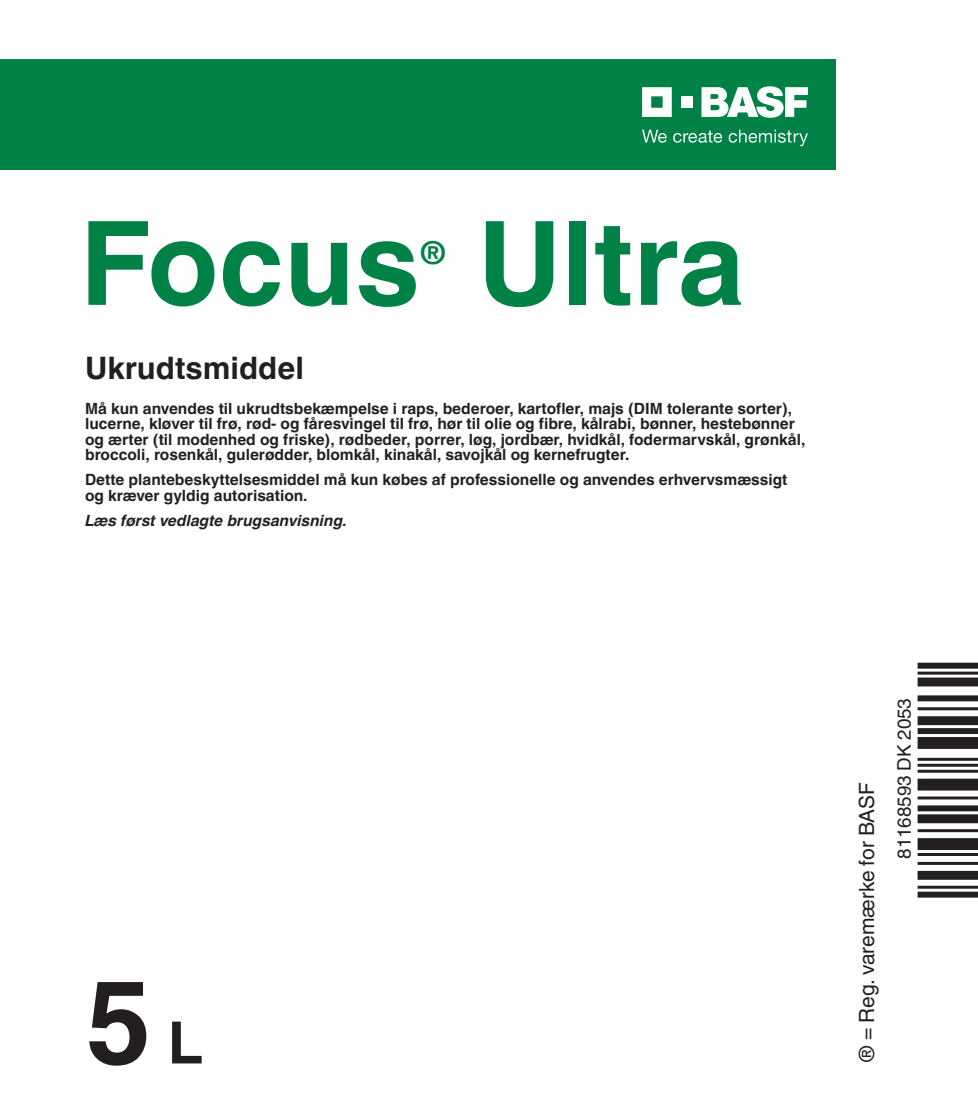
<style>
.page{position:relative;width:978px;height:1106px;background:#fff}
.page>*{position:absolute;margin:0;border:0;box-sizing:border-box;transform-origin:0 0}
.t1{font:700 116.4px "Helvetica Linotype";color:#008247}
.t2{font:700 116.4px "Helvetica Linotype";color:#231f20}
.t3{font:700 31.5px "Helvetica Linotype";color:#008247}
.t4{font:700 30.9px "Helvetica Linotype";color:#231f20}
.t5{font:21px "Helvetica Linotype";color:#231f20}
.t6{font:18.9px "Helvetica Linotype";color:#231f20}
.t7{font:700 15.6px/15.6px "Helvetica Linotype";color:#231f20}
.t8{font:italic 700 15.6px "Helvetica Linotype";color:#231f20}
.s1{font-size:58.2px}
</style>
<div class="page">
<div style="left:0;top:60px;width:836px;height:110px;background:#008247"></div>
<svg style="left:701px;top:86px;width:107px;height:32px"></svg>
<svg style="left:642px;top:87px;width:30px;height:30px"></svg>
<div style="left:681px;top:96px;width:11px;height:12px;background:#fff"></div>
<svg style="left:642px;top:130px;width:25px;height:13px"></svg>
<svg style="left:673px;top:130px;width:49px;height:13px"></svg>
<svg style="left:729px;top:130px;width:79px;height:16px"></svg>
<h1 class="t1" style="left:80px;top:196px;width:341px">Focus</h1>
<h2 class="t3" style="left:420px;top:234px;width:28px">®</h2>
<h1 class="t1" style="left:478px;top:196px;width:268px">Ultra</h1>
<h3 class="t4" style="left:85px;top:350px;width:220px">Ukrudtsmiddel</h3>
<p class="t7" style="left:85px;top:400px;width:722px">Må kun anvendes til ukrudtsbekæmpelse i raps, bederoer, kartofler, majs (DIM tolerante sorter), lucerne, kløver til frø, rød- og fåresvingel til frø, hør til olie og fibre, kålrabi, bønner, hestebønner og ærter (til modenhed og friske), rødbeder, porrer, løg, jordbær, hvidkål, fodermarvskål, grønkål, broccoli, rosenkål, gulerødder, blomkål, kinakål, savojkål og kernefrugter.</p>
<p class="t7" style="left:85px;top:472px;width:704px">Dette plantebeskyttelsesmiddel må kun købes af professionelle og anvendes erhvervsmæssigt og kræver gyldig autorisation.</p>
<p class="t8" style="left:85px;top:511px;width:264px">Læs først vedlagte brugsanvisning.</p>
<h1 class="t2" style="left:85px;top:955px;width:119px">5 <span class="s1">L</span></h1>
<h3 class="t5" style="left:854px;top:1063px;width:282px;rotate:-90deg">® = Reg. varemærke for BASF</h3>
<p class="t6" style="left:893px;top:858px;width:162px;rotate:-90deg">81168593 DK 2053</p>
</div>
